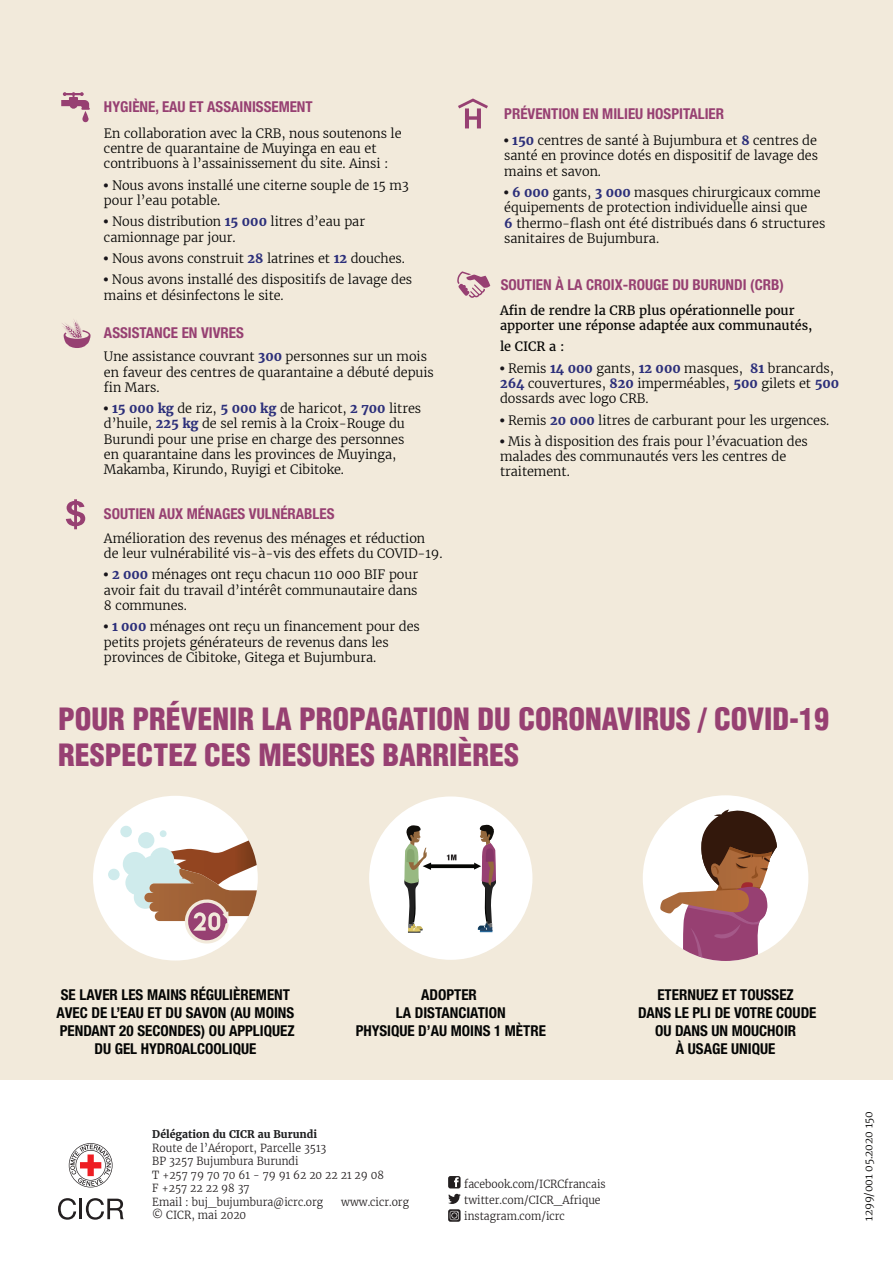
<style>
.page{position:relative;width:893px;height:1263px;background:#fff}
.page>*{position:absolute;margin:0;border:0;box-sizing:border-box;transform-origin:0 0}
.t1{font:900 condensed 30px/36px "Helvetica LT Std";color:#974072}
.t2{font:700 condensed 15px/18px "Helvetica Neue LT Pro";color:#040504;text-align:center}
.t3{font:700 condensed 15px "Helvetica Neue LT Pro";color:#974072}
.t4{font:300 12.75px/15.3px "Merriweather";letter-spacing:-.005em;color:#050504}
.t5{font:12.75px/15.3px "Merriweather";letter-spacing:-.005em;color:#050504}
.t6{font:300 11.1px/13.5px "Merriweather";color:#231f20;scale:.95 1}
.t7{font:700 10.5px "Merriweather";color:#1e1f20}
.t8{font:300 10.5px "Merriweather";letter-spacing:-.01em;color:#050504}
.s1{font-family:"Helvetica LT Std";font-weight:400;color:#18151a}
.s2{font-weight:700;color:#2c2f7a}
</style>
<div class="page">
<div style="left:0;top:0;width:893px;height:1080px;background:#f2eadb"></div>
<svg style="left:61px;top:92px;width:29px;height:31px"></svg>
<svg style="left:62px;top:319px;width:29px;height:29px"></svg>
<svg style="left:66px;top:499px;width:19px;height:30px"></svg>
<svg style="left:458px;top:98px;width:30px;height:30px"></svg>
<svg style="left:457px;top:271px;width:33px;height:27px"></svg>
<svg style="left:69px;top:1143px;width:44px;height:44px"></svg>
<svg style="left:58px;top:1198px;width:18px;height:22px"></svg>
<hr style="left:80px;top:1198px;width:2px;height:21px;background:#231f20">
<svg style="left:86px;top:1198px;width:38px;height:22px"></svg>
<svg style="left:448px;top:1176px;width:13px;height:12px"></svg>
<svg style="left:448px;top:1194px;width:13px;height:28px"></svg>
<div style="left:369px;top:796px;width:163px;height:164px;background:#fff;border-radius:50%"></div>
<svg style="left:404px;top:824px;width:92px;height:109px"></svg>
<div style="left:93px;top:796px;width:165px;height:164px;background:#fff;border-radius:50%"></div>
<div style="left:138px;top:832px;width:16px;height:16px;background:#cfebec;border-radius:50%"></div>
<div style="left:120px;top:826px;width:12px;height:11px;background:#cfebec;border-radius:50%"></div>
<div style="left:160px;top:830px;width:7px;height:7px;background:#cfebec;border-radius:50%"></div>
<div style="left:108px;top:869px;width:12px;height:11px;background:#cfebec;border-radius:50%"></div>
<svg style="left:123px;top:840px;width:135px;height:105px"></svg>
<svg style="left:643px;top:795px;width:165px;height:166px"></svg>
<p class="t3" style="left:104px;top:98px;width:210px">HYGIÈNE, EAU ET ASSAINISSEMENT</p>
<p class="t4" style="left:104px;top:126px;width:299px">En collaboration avec la CRB, nous soutenons le centre de quarantaine de Muyinga en eau et contribuons à l’assainissement du site. Ainsi :</p>
<p class="t4" style="left:104px;top:177px;width:307px"><span class="s1">•</span> Nous avons installé une citerne souple de 15 m3 pour l’eau potable.</p>
<p class="t4" style="left:104px;top:214px;width:263px"><span class="s1">•</span> Nous distribution <span class="s2">15 000</span> litres d’eau par camionnage par jour.</p>
<p class="t4" style="left:104px;top:251px;width:303px"><span class="s1">•</span> Nous avons construit <span class="s2">28</span> latrines et <span class="s2">12</span> douches.</p>
<p class="t4" style="left:104px;top:272px;width:310px"><span class="s1">•</span> Nous avons installé des dispositifs de lavage des mains et désinfectons le site.</p>
<p class="t3" style="left:104px;top:323px;width:141px">ASSISTANCE EN VIVRES</p>
<p class="t4" style="left:104px;top:349px;width:331px">Une assistance couvrant <span class="s2">300</span> personnes sur un mois en faveur des centres de quarantaine a débuté depuis fin Mars.</p>
<p class="t4" style="left:104px;top:401px;width:319px"><span class="s1">•</span> <span class="s2">15 000 kg</span> de riz, <span class="s2">5 000 kg</span> de haricot, <span class="s2">2 700</span> litres d’huile, <span class="s2">225 kg</span> de sel remis à la Croix-Rouge du Burundi pour une prise en charge des personnes en quarantaine dans les provinces de Muyinga, Makamba, Kirundo, Ruyigi et Cibitoke.</p>
<p class="t3" style="left:104px;top:505px;width:232px">SOUTIEN AUX MÉNAGES VULNÉRABLES</p>
<p class="t4" style="left:104px;top:531px;width:340px">Amélioration des revenus des ménages et réduction de leur vulnérabilité vis-à-vis des effets du COVID-19.</p>
<p class="t4" style="left:104px;top:567px;width:316px;text-align:justify"><span class="s1">•</span> <span class="s2">2 000</span> ménages ont reçu chacun 110 000 BIF pour avoir fait du travail d’intérêt communautaire dans 8 communes.</p>
<p class="t4" style="left:104px;top:619px;width:317px"><span class="s1">•</span> <span class="s2">1 000</span> ménages ont reçu un financement pour des petits projets générateurs de revenus dans les provinces de Cibitoke, Gitega et Bujumbura.</p>
<p class="t3" style="left:504px;top:104px;width:221px">PRÉVENTION EN MILIEU HOSPITALIER</p>
<p class="t4" style="left:504px;top:133px;width:315px;text-align:justify"><span class="s1">•</span> <span class="s2">150</span> centres de santé à Bujumbura et <span class="s2">8</span> centres de santé en province dotés en dispositif de lavage des mains et savon.</p>
<p class="t4" style="left:504px;top:185px;width:323px"><span class="s1">•</span> <span class="s2">6 000</span> gants, <span class="s2">3 000</span> masques chirurgicaux comme équipements de protection individuelle ainsi que<br><span class="s2">6</span> thermo-flash ont été distribués dans 6 structures sanitaires de Bujumbura.</p>
<p class="t3" style="left:501px;top:275px;width:285px">SOUTIEN À LA CROIX-ROUGE DU BURUNDI (CRB)</p>
<p class="t5" style="left:500px;top:302px;width:314px">Afin de rendre la CRB plus opérationnelle pour apporter une réponse adaptée aux communautés,</p>
<p class="t5" style="left:500px;top:339px;width:66px">le CICR a :</p>
<p class="t4" style="left:500px;top:360px;width:341px"><span class="s1">•</span> Remis <span class="s2">14 000</span> gants, <span class="s2">12 000</span> masques, <span class="s2">81</span> brancards,<br><span class="s2">264</span> couvertures, <span class="s2">820</span> imperméables, <span class="s2">500</span> gilets et <span class="s2">500 </span>dossards avec logo CRB.</p>
<p class="t4" style="left:500px;top:412px;width:331px"><span class="s1">•</span> Remis <span class="s2">20 000</span> litres de carburant pour les urgences.</p>
<p class="t4" style="left:500px;top:434px;width:309px"><span class="s1">•</span> Mis à disposition des frais pour l’évacuation des malades des communautés vers les centres de traitement.</p>
<h1 class="t1" style="left:58px;top:700px;width:772px">POUR PRÉVENIR LA PROPAGATION DU CORONAVIRUS / COVID-19<br>RESPECTEZ CES MESURES BARRIÈRES</h1>
<p class="t2" style="left:57px;top:986px;width:240px">SE LAVER LES MAINS RÉGULIÈREMENT<br>AVEC DE L’EAU ET DU SAVON (AU MOINS<br>PENDANT 20 SECONDES) OU APPLIQUEZ<br>DU GEL HYDROALCOOLIQUE</p>
<p class="t2" style="left:356px;top:985px;width:192px">ADOPTER<br>LA DISTANCIATION<br>PHYSIQUE D’AU MOINS 1 MÈTRE</p>
<p class="t2" style="left:638px;top:985px;width:180px">ETERNUEZ ET TOUSSEZ<br>DANS LE PLI DE VOTRE COUDE<br>OU DANS UN MOUCHOIR<br>À USAGE UNIQUE</p>
<p class="t7" style="left:152px;top:1128px;width:166px">Délégation du CICR au Burundi</p>
<p class="t6" style="left:152px;top:1141px;width:245px">Route de l’Aéroport, Parcelle 3513<br>BP 3257 Bujumbura Burundi<br>T +257 79 70 70 61 - 79 91 62 20 22 21 29 08<br>F +257 22 22 98 37<br>Email : buj_bujumbura@icrc.org</p>
<p class="t6" style="left:341px;top:1195px;width:73px">www.cicr.org</p>
<p class="t6" style="left:152px;top:1208px;width:100px">© CICR, mai 2020</p>
<p class="t6" style="left:464px;top:1175px;width:150px;line-height:16.2px">facebook.com/ICRCfrancais twitter.com/CICR_Afrique instagram.com/icrc</p>
<p class="t8" style="left:862px;top:1221px;width:111px;rotate:-90deg">1299/001 05.2020 150</p>
</div>
